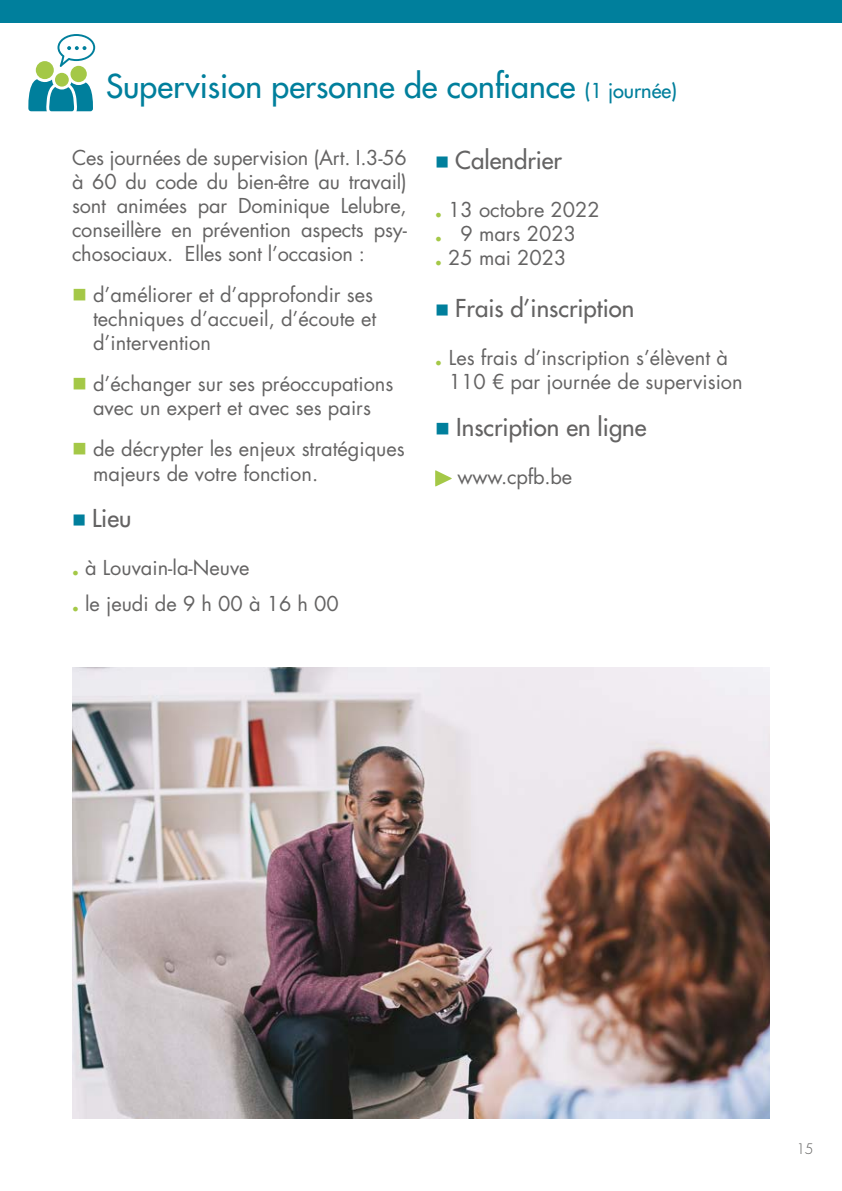
<style>
.page{position:relative;width:842px;height:1191px;background:#fff}
.page>*{position:absolute;margin:0;border:0;box-sizing:border-box;transform-origin:0 0}
.t1{font:500 32px "Futura Std";color:#007f9c}
.t2{font:500 24px "Futura Std";color:#646363}
.t3{font:20px/24px "Futura Std";color:#646363}
.t4{font:300 14px "Futura Std";color:#575756}
.s1{font-size:20px}
.s2{color:#a4c847}
.s3{color:#007f9c}
.s4{font-weight:700;color:#a4c847}
</style>
<div class="page">
<div style="left:0;top:0;width:842px;height:23px;background:#007f9c"></div>
<svg style="left:435px;top:470px;width:17px;height:16px"></svg>
<svg style="left:28px;top:34px;width:67px;height:77px"></svg>
<img style="left:72px;top:667px;width:698px;height:452px">
<h1 class="t1" style="left:106px;top:67px;width:573px">Supervision personne de confiance <span class="s1">(1 journée)</span></h1>
<p class="t3" style="left:72px;top:146px;width:336px;text-align:justify">Ces journées de supervision (Art. I.3-56 à 60 du code du bien-être au travail) sont animées par Dominique Lelubre, conseillère en prévention aspects psy&shy;chosociaux. Elles sont l’occasion :</p>
<p class="t3" style="left:93px;top:283px;width:285px;text-indent:-21px"><span class="s2">■</span> d’améliorer et d’approfondir ses techniques d’accueil, d’écoute et d’intervention</p>
<p class="t3" style="left:72px;top:372px;width:323px;text-align:center"><span class="s2">■</span> d’échanger sur ses préoccupations avec un expert et avec ses pairs</p>
<p class="t3" style="left:93px;top:437px;width:313px;text-indent:-21px"><span class="s2">■</span> de décrypter les enjeux stratégiques majeurs de votre fonction.</p>
<p class="t2" style="left:72px;top:503px;width:61px"><span class="s3">■</span> Lieu</p>
<p class="t3" style="left:72px;top:550px;width:268px;line-height:35.4px"><span class="s4">.</span> à Louvain-la-Neuve<br><span class="s4">.</span> le jeudi de 9 h 00 à 16 h 00</p>
<p class="t2" style="left:435px;top:145px;width:128px"><span class="s3">■</span> Calendrier</p>
<p class="t3" style="left:435px;top:197px;width:166px"><span class="s4">.</span> 13 octobre 2022 <span class="s4">.</span> 9 mars 2023<br><span class="s4">.</span> 25 mai 2023</p>
<p class="t2" style="left:435px;top:293px;width:201px"><span class="s3">■</span> Frais d’inscription</p>
<p class="t3" style="left:449px;top:346px;width:295px;text-indent:-14px"><span class="s4">.</span> Les frais d’inscription s’élèvent à<br>110 € par journée de supervision</p>
<p class="t2" style="left:435px;top:412px;width:213px"><span class="s3">■</span> Inscription en ligne</p>
<p class="t3" style="left:457px;top:465px;width:116px">www.cpfb.be</p>
<p class="t4" style="left:796px;top:1140px;width:19px">15</p>
</div>
